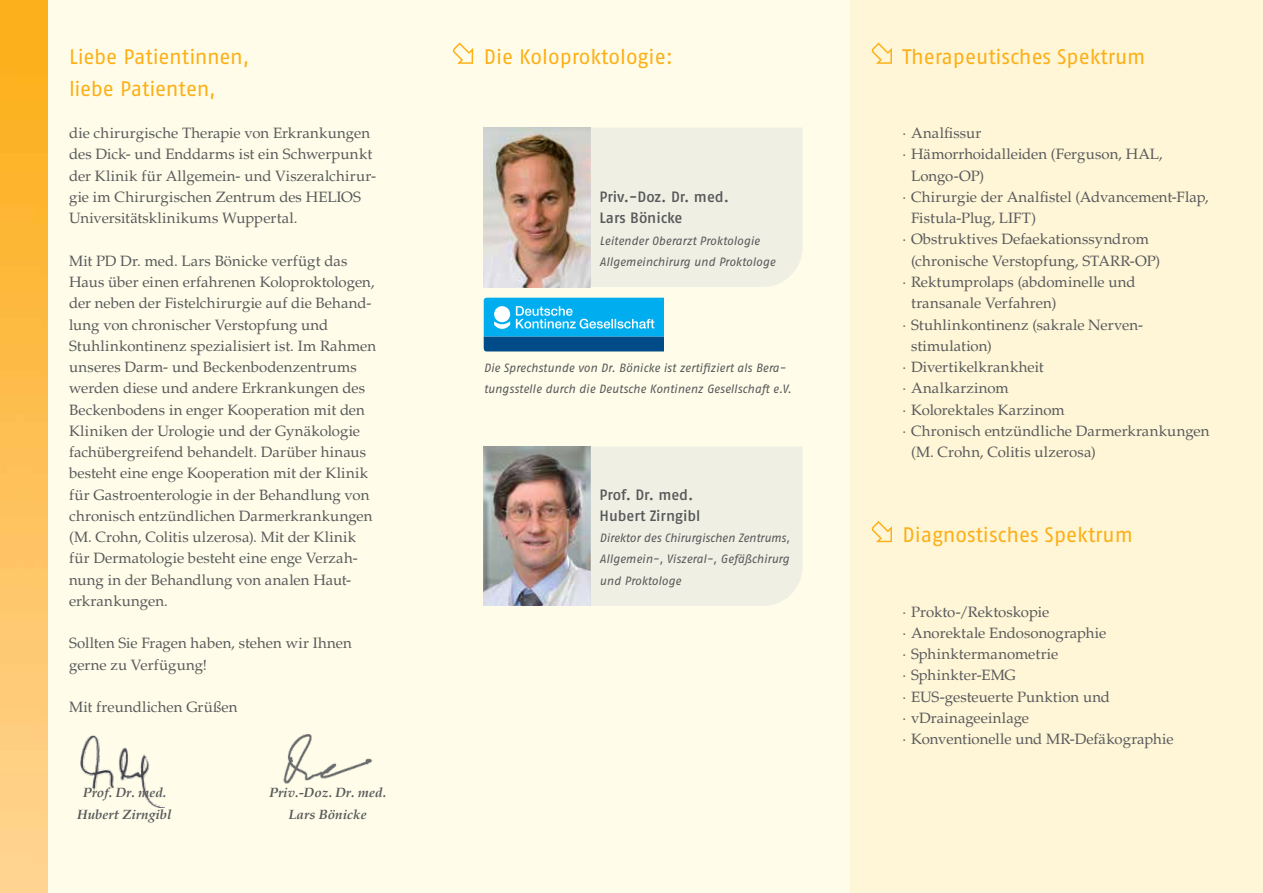
<style>
.page{position:relative;width:1263px;height:893px;background:#fffde9}
.page>*{position:absolute;margin:0;border:0;box-sizing:border-box;transform-origin:0 0}
.t1{font:21px/32px "Fago Pro";letter-spacing:-.005em;color:#fcaf17}
.t2{font:15px/21.3px "Palatino LT Std";letter-spacing:.005em;color:#58595b}
.t3{font:500 15px/21.3px "Fago Pro";letter-spacing:-.005em;color:#58595b}
.t4{font:italic 700 13.5px/21.3px "Palatino LT Std";color:#58595b;text-align:center}
.t5{font:italic 12px/21.3px "Fago Pro";letter-spacing:-.005em;color:#58595b}
</style>
<div class="page">
<img style="left:283px;top:734px;width:90px;height:50px">
<div style="left:850px;top:0;width:413px;height:893px;background:#fff6d7"></div>
<svg style="left:872px;top:43px;width:20px;height:21px"></svg>
<svg style="left:453px;top:43px;width:20px;height:21px"></svg>
<svg style="left:872px;top:521px;width:20px;height:21px"></svg>
<img style="left:0;top:0;width:48px;height:893px">
<img style="left:81px;top:736px;width:81px;height:71px">
<img style="left:484px;top:128px;width:106px;height:159px">
<div style="left:590px;top:128px;width:212px;height:159px;background:#f0efe3"></div>
<img style="left:484px;top:446px;width:106px;height:160px">
<div style="left:590px;top:446px;width:212px;height:160px;background:#f0efe3"></div>
<svg style="left:484px;top:298px;width:180px;height:53px;background:#1a9bd4"></svg>
<h1 class="t1" style="left:69px;top:40px;width:182px">Liebe Patientinnen, liebe Patienten,</h1>
<p class="t2" style="left:69px;top:123px;width:309px">die chirurgische Therapie von Erkrankungen des Dick- und Enddarms ist ein Schwerpunkt der Klinik für Allgemein- und Viszeralchirur&shy;gie im Chirurgischen Zentrum des HELIOS Universitätsklinikums Wuppertal.</p>
<p class="t2" style="left:69px;top:250px;width:309px">Mit PD Dr. med. Lars Bönicke verfügt das Haus über einen erfahrenen Koloproktologen, der neben der Fistelchirurgie auf die Behand&shy;lung von chronischer Verstopfung und Stuhlinkontinenz spezialisiert ist. Im Rahmen unseres Darm- und Beckenbodenzentrums werden diese und andere Erkrankungen des Beckenbodens in enger Kooperation mit den Kliniken der Urologie und der Gynäkologie fachübergreifend behandelt. Darüber hinaus besteht eine enge Kooperation mit der Klinik für Gastroenterologie in der Behandlung von chronisch entzündlichen Darmerkrankungen (M. Crohn, Colitis ulzerosa). Mit der Klinik für Dermatologie besteht eine enge Verzah&shy;nung in der Behandlung von analen Haut&shy;erkrankungen.</p>
<p class="t2" style="left:69px;top:633px;width:284px">Sollten Sie Fragen haben, stehen wir Ihnen gerne zu Verfügung!</p>
<p class="t2" style="left:69px;top:697px;width:170px">Mit freundlichen Grüßen</p>
<p class="t4" style="left:77px;top:782px;width:96px">Prof. Dr. med.<br>Hubert Zirngibl</p>
<p class="t4" style="left:269px;top:782px;width:119px">Priv.-Doz. Dr. med.<br>Lars Bönicke</p>
<h1 class="t1" style="left:484px;top:40px;width:191px">Die Koloproktologie:</h1>
<h1 class="t1" style="left:902px;top:40px;width:244px">Therapeutisches Spektrum</h1>
<p class="t3" style="left:600px;top:186px;width:131px">Priv.-Doz. Dr. med.<br>Lars Bönicke</p>
<p class="t5" style="left:600px;top:230px;width:177px">Leitender Oberarzt Proktologie<br>Allgemeinchirurg und Proktologe</p>
<p class="t5" style="left:484px;top:357px;width:309px">Die Sprechstunde von Dr. Bönicke ist zertifiziert als Bera&shy;tungsstelle durch die Deutsche Kontinenz Gesellschaft e.V.</p>
<p class="t3" style="left:600px;top:484px;width:102px">Prof. Dr. med.<br>Hubert Zirngibl</p>
<p class="t5" style="left:600px;top:527px;width:192px;text-align:justify">Direktor des Chirurgischen Zentrums, Allgemein-, Viszeral-, Gefäßchirurg und Proktologe</p>
<p class="t2" style="left:902px;top:123px;width:80px">· Analfissur</p>
<p class="t2" style="left:902px;top:144px;width:262px">· Hämorrhoidalleiden (Ferguson, HAL,</p>
<p class="t2" style="left:911px;top:165px;width:75px">Longo-OP)</p>
<p class="t2" style="left:902px;top:186px;width:308px">· Chirurgie der Analfistel (Advancement-Flap,</p>
<p class="t2" style="left:911px;top:208px;width:126px">Fistula-Plug, LIFT)</p>
<p class="t2" style="left:902px;top:229px;width:248px">· Obstruktives Defaekationssyndrom</p>
<p class="t2" style="left:911px;top:250px;width:251px">(chronische Verstopfung, STARR-OP)</p>
<p class="t2" style="left:902px;top:271px;width:235px">· Rektumprolaps (abdominelle und</p>
<p class="t2" style="left:911px;top:293px;width:147px">transanale Verfahren)</p>
<p class="t2" style="left:902px;top:314px;width:242px">· Stuhlinkontinenz (sakrale Nerven-</p>
<p class="t2" style="left:911px;top:335px;width:82px">stimulation)</p>
<p class="t2" style="left:902px;top:357px;width:143px">· Divertikelkrankheit</p>
<p class="t2" style="left:902px;top:378px;width:108px">· Analkarzinom</p>
<p class="t2" style="left:902px;top:399px;width:164px">· Kolorektales Karzinom</p>
<p class="t2" style="left:902px;top:420px;width:308px">· Chronisch entzündliche Darmerkrankungen</p>
<p class="t2" style="left:911px;top:442px;width:186px">(M. Crohn, Colitis ulzerosa)</p>
<h1 class="t1" style="left:902px;top:519px;width:232px">Diagnostisches Spektrum</h1>
<p class="t2" style="left:902px;top:601px;width:273px">· Prokto-/Rektoskopie<br>· Anorektale Endosonographie<br>· Sphinktermanometrie<br>· Sphinkter-EMG<br>· EUS-gesteuerte Punktion und<br>· vDrainageeinlage<br>· Konventionelle und MR-Defäkographie</p>
</div>
